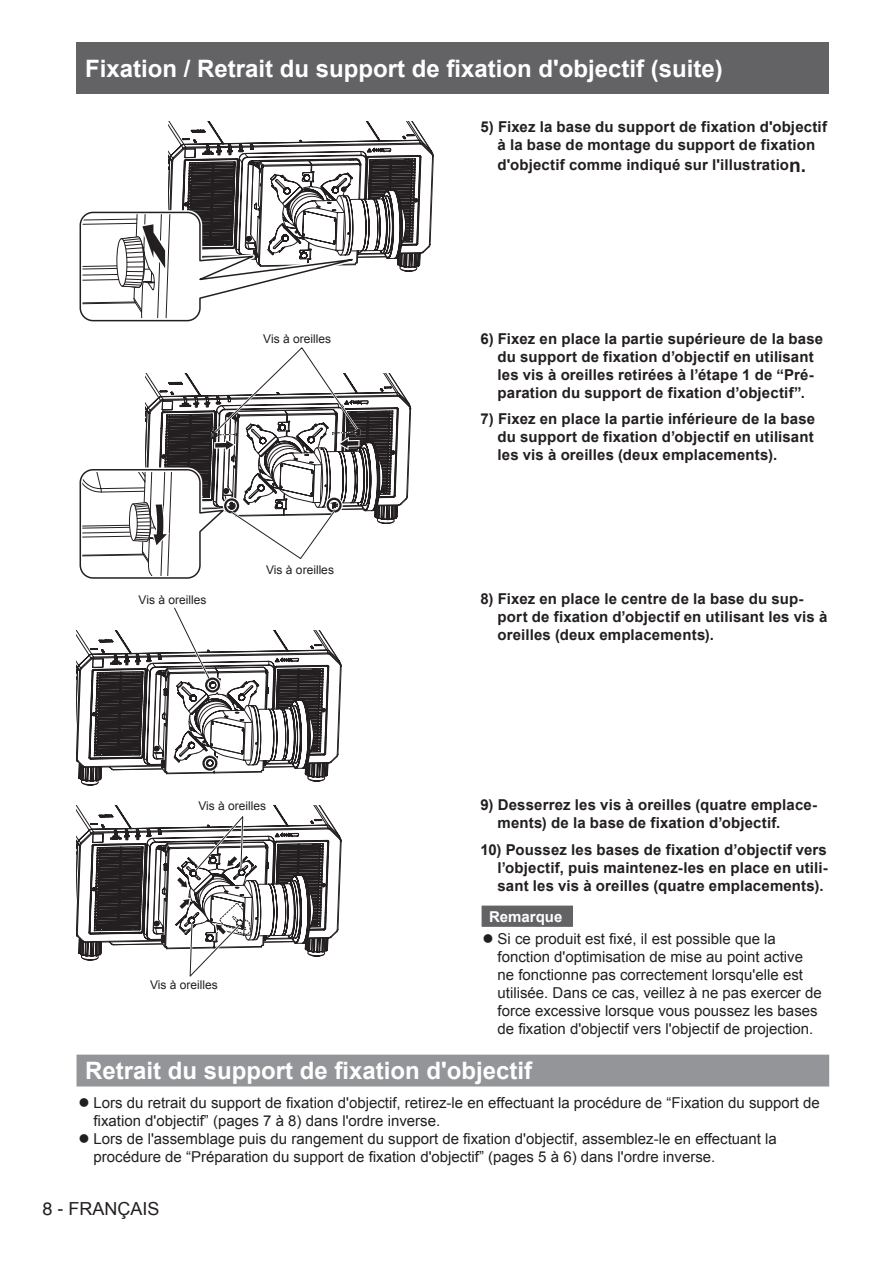
<style>
.page{position:relative;width:893px;height:1263px;background:#fff}
.page>*{position:absolute;margin:0;border:0;box-sizing:border-box;transform-origin:0 0}
.t1{font:700 24px "Arial";color:#fff}
.t2{font:18px "Arial";color:#231f20}
.t3{font:700 15px/18px "Arial";letter-spacing:.01em;color:#231f20;text-align:center}
.t4{font:15px/18px "Arial";color:#231f20}
.t5{font:700 15px "Arial";color:#fff}
.t6{font:12px "Arial";color:#231f20}
.s1{font-size:19.2px}
.s2{font-family:"Helvetica"}
</style>
<div class="page">
<div style="left:77px;top:43px;width:752px;height:51px;background:#636366"></div>
<div style="left:77px;top:1054px;width:752px;height:32px;background:#939598"></div>
<div style="left:482px;top:905px;width:91px;height:22px;background:#636366"></div>
<svg style="left:79px;top:121px;width:355px;height:201px"></svg>
<svg style="left:79px;top:347px;width:332px;height:232px"></svg>
<svg style="left:77px;top:607px;width:265px;height:178px"></svg>
<svg style="left:77px;top:806px;width:265px;height:171px"></svg>
<h1 class="t1" style="left:85px;top:52px;width:639px">Fixation / Retrait du support de fixation d'objectif (suite)</h1>
<p class="t6" style="left:263px;top:331px;width:69px">Vis à oreilles</p>
<p class="t6" style="left:139px;top:591px;width:69px">Vis à oreilles</p>
<p class="t6" style="left:266px;top:561px;width:69px">Vis à oreilles</p>
<p class="t6" style="left:198px;top:798px;width:69px">Vis à oreilles</p>
<p class="t6" style="left:150px;top:977px;width:69px">Vis à oreilles</p>
<p class="t3" style="left:480px;top:118px;width:348px">5) Fixez la base du support de fixation d'objectif à la base de montage du support de fixation</p>
<p class="t3" style="left:497px;top:156px;width:310px">d'objectif comme indiqué sur l'illustratio<span class="s1">n.</span></p>
<p class="t3" style="left:480px;top:330px;width:344px">6) Fixez en place la partie supérieure de la base du support de fixation d’objectif en utilisant<br>les vis à oreilles retirées à l’étape 1 de “Pré&shy;paration du support de fixation d’objectif”.</p>
<p class="t3" style="left:497px;top:411px;width:319px;text-align:justify;text-indent:-17px">7) Fixez en place la partie inférieure de la base du support de fixation d’objectif en utilisant les vis à oreilles (deux emplacements).</p>
<p class="t3" style="left:497px;top:590px;width:331px;text-align:left;text-indent:-17px">8) Fixez en place le centre de la base du sup&shy;port de fixation d’objectif en utilisant les vis à oreilles (deux emplacements).</p>
<p class="t3" style="left:497px;top:797px;width:321px;text-align:left;text-indent:-17px">9) Desserrez les vis à oreilles (quatre emplace&shy;ments) de la base de fixation d’objectif.</p>
<p class="t3" style="left:497px;top:841px;width:332px;text-align:justify;text-indent:-17px">10) Poussez les bases de fixation d’objectif vers l’objectif, puis maintenez-les en place en utili&shy;sant les vis à oreilles (quatre emplacements).</p>
<p class="t5" style="left:489px;top:906px;width:75px">Remarque</p>
<p class="t4" style="left:497px;top:930px;width:326px">Si ce produit est fixé, il est possible que la fonction d'optimisation de mise au point active ne fonctionne pas correctement lorsqu'elle est utilisée. Dans ce cas, veillez à ne pas exercer de force excessive lorsque vous poussez les bases de fixation d'objectif vers l'objectif de projection.</p>
<h1 class="t1" style="left:85px;top:1054px;width:449px">Retrait du support de fixation d'objectif</h1>
<p class="t4" style="left:94px;top:1094px;width:728px">Lors du retrait du support de fixation d'objectif, retirez-le en effectuant la procédure de “Fixation du support de fixation d'objectif” (pages 7 à 8) dans l'ordre inverse.<br>Lors de l'assemblage puis du rangement du support de fixation d'objectif, assemblez-le en effectuant la procédure de “Préparation du support de fixation d'objectif” (pages 5 à 6) dans l'ordre inverse.</p>
<p class="t2" style="left:43px;top:1196px;width:119px"><span class="s2">8 -</span> FRANÇAIS</p>
</div>
